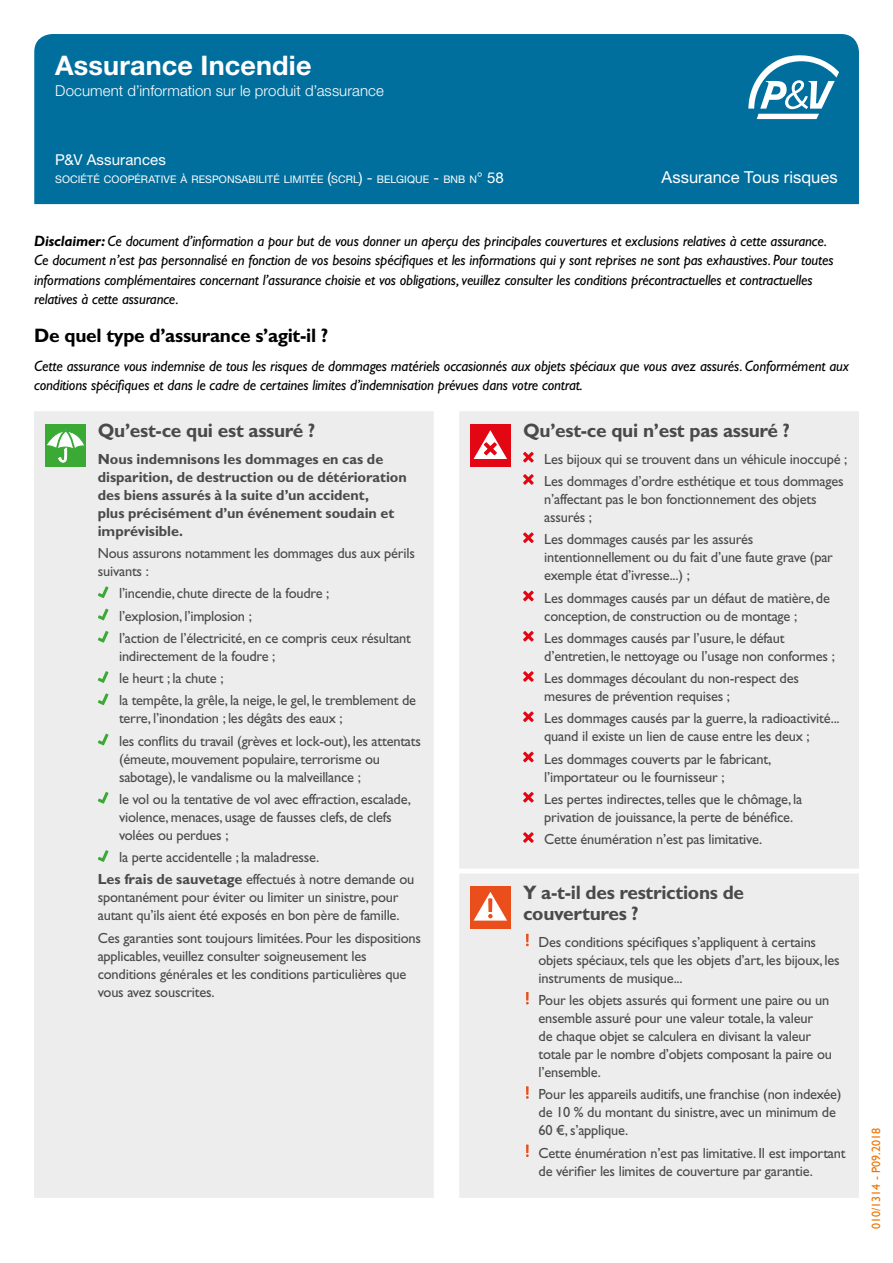
<style>
.page{position:relative;width:893px;height:1263px;background:#fff}
.page>*{position:absolute;margin:0;border:0;box-sizing:border-box;transform-origin:0 0}
.t1{font:700 27px "Helvetica Neue LT Std";letter-spacing:.005em;color:#fff}
.t2{font:700 19.5px/21px "Gill Sans Std";letter-spacing:-.015em;color:#4a4a49}
.t3{font:700 19.5px "Gill Sans Std";letter-spacing:-.015em;color:#000}
.t4{font:16.5px "Helvetica Neue LT Std";letter-spacing:.005em;color:#fff}
.t5{font:italic 15px/19.5px "Gill Sans Std";letter-spacing:-.01em;color:#000}
.t6{font:300 15px "Helvetica Neue LT Std";letter-spacing:.005em;color:#fff}
.t7{font:15px "Helvetica Neue LT Std";letter-spacing:.01em;color:#fff}
.t8{font:14.7px/18px "Gill Sans Std";letter-spacing:-.015em;color:#4a4a49}
.t9{font:700 14.7px/18px "Gill Sans Std";letter-spacing:-.005em;color:#4a4a49}
.t10{font:12px "Gill Sans";color:#ee7402}
.t11{font:10.5px "Helvetica Neue LT Std";letter-spacing:.005em;color:#fff}
.s1{font-size:15px}
.s2{font-weight:700}
</style>
<div class="page">
<div style="left:34px;top:34px;width:825px;height:170px;background:#006f9e"></div>
<svg style="left:748px;top:55px;width:91px;height:64px"></svg>
<div style="left:34px;top:411px;width:825px;height:787px;background:#ededed"></div>
<svg style="left:459px;top:869px;width:400px;height:4px"></svg>
<div style="left:45px;top:424px;width:41px;height:43px;background:#3aaa35"></div>
<svg style="left:47px;top:427px;width:37px;height:35px"></svg>
<svg style="left:98px;top:586px;width:11px;height:12px"></svg>
<svg style="left:98px;top:609px;width:11px;height:11px"></svg>
<svg style="left:98px;top:631px;width:11px;height:12px"></svg>
<svg style="left:98px;top:671px;width:11px;height:12px"></svg>
<svg style="left:98px;top:693px;width:11px;height:12px"></svg>
<svg style="left:98px;top:734px;width:11px;height:11px"></svg>
<svg style="left:98px;top:792px;width:11px;height:12px"></svg>
<svg style="left:98px;top:850px;width:11px;height:12px"></svg>
<div style="left:470px;top:424px;width:41px;height:43px;background:#e30613"></div>
<svg style="left:474px;top:430px;width:33px;height:29px"></svg>
<svg style="left:523px;top:452px;width:11px;height:10px"></svg>
<svg style="left:523px;top:474px;width:11px;height:11px"></svg>
<svg style="left:523px;top:532px;width:11px;height:11px"></svg>
<svg style="left:523px;top:591px;width:11px;height:10px"></svg>
<svg style="left:523px;top:631px;width:11px;height:10px"></svg>
<svg style="left:523px;top:671px;width:11px;height:11px"></svg>
<svg style="left:523px;top:711px;width:11px;height:11px"></svg>
<svg style="left:523px;top:752px;width:11px;height:10px"></svg>
<svg style="left:523px;top:792px;width:11px;height:10px"></svg>
<svg style="left:523px;top:832px;width:11px;height:11px"></svg>
<div style="left:470px;top:886px;width:41px;height:43px;background:#e94e1b"></div>
<svg style="left:474px;top:892px;width:33px;height:29px"></svg>
<svg style="left:526px;top:933px;width:3px;height:13px"></svg>
<svg style="left:526px;top:992px;width:3px;height:12px"></svg>
<svg style="left:526px;top:1086px;width:3px;height:13px"></svg>
<svg style="left:526px;top:1144px;width:3px;height:13px"></svg>
<h1 class="t1" style="left:55px;top:48px;width:258px">Assurance Incendie</h1>
<p class="t6" style="left:55px;top:81px;width:330px">Document d’information sur le produit d’assurance</p>
<p class="t7" style="left:55px;top:151px;width:112px">P&amp;V Assurances</p>
<p class="t11" style="left:55px;top:173px;width:450px">SOCIÉTÉ COOPÉRATIVE À RESPONSABILITÉ LIMITÉE <span class="s1">(</span>SCRL<span class="s1">) -</span> BELGIQUE <span class="s1">-</span> BNB N<span class="s1">° 58</span></p>
<p class="t4" style="left:661px;top:167px;width:178px">Assurance Tous risques</p>
<p class="t5" style="left:34px;top:231px;width:801px"><span class="s2">Disclaimer:</span> Ce document d’information a pour but de vous donner un aperçu des principales couvertures et exclusions relatives à cette assurance.<br>Ce document n’est pas personnalisé en fonction de vos besoins spécifiques et les informations qui y sont reprises ne sont pas exhaustives. Pour toutes informations complémentaires concernant l’assurance choisie et vos obligations, veuillez consulter les conditions précontractuelles et contractuelles relatives à cette assurance.</p>
<h2 class="t3" style="left:34px;top:324px;width:295px">De quel type d’assurance s’agit-il ?</h2>
<p class="t5" style="left:34px;top:356px;width:816px">Cette assurance vous indemnise de tous les risques de dommages matériels occasionnés aux objets spéciaux que vous avez assurés. Conformément aux conditions spécifiques et dans le cadre de certaines limites d’indemnisation prévues dans votre contrat.</p>
<h2 class="t2" style="left:98px;top:420px;width:219px">Qu’est-ce qui est assuré ?</h2>
<p class="t9" style="left:98px;top:450px;width:310px">Nous indemnisons les dommages en cas de disparition, de destruction ou de détérioration des biens assurés à la suite d’un accident,<br>plus précisément d’un événement soudain et imprévisible.</p>
<p class="t8" style="left:98px;top:544px;width:319px">Nous assurons notamment les dommages dus aux périls suivants :</p>
<p class="t8" style="left:119px;top:582px;width:293px;line-height:22.2px">l’incendie, chute directe de la foudre ;<br>l’explosion, l’implosion ;<br>l’action de l’électricité, en ce compris ceux résultant</p>
<p class="t8" style="left:119px;top:645px;width:299px;line-height:22.2px">indirectement de la foudre ;<br>le heurt ; la chute ;<br>la tempête, la grêle, la neige, le gel, le tremblement de</p>
<p class="t8" style="left:119px;top:707px;width:303px;line-height:22.2px">terre, l’inondation ; les dégâts des eaux ;<br>les conflits du travail (grèves et lock-out), les attentats</p>
<p class="t8" style="left:119px;top:750px;width:263px">(émeute, mouvement populaire, terrorisme ou sabotage), le vandalisme ou la malveillance ;</p>
<p class="t8" style="left:119px;top:790px;width:293px">le vol ou la tentative de vol avec effraction, escalade, violence, menaces, usage de fausses clefs, de clefs volées ou perdues ;</p>
<p class="t8" style="left:98px;top:846px;width:318px;line-height:22.2px;text-indent:21px">la perte accidentelle ; la maladresse.<br><span class="s2">Les frais de sauvetage</span> effectués à notre demande ou</p>
<p class="t8" style="left:98px;top:888px;width:303px">spontanément pour éviter ou limiter un sinistre, pour autant qu’ils aient été exposés en bon père de famille.</p>
<p class="t8" style="left:98px;top:929px;width:325px">Ces garanties sont toujours limitées. Pour les dispositions applicables, veuillez consulter soigneusement les conditions générales et les conditions particulières que vous avez souscrites.</p>
<h2 class="t2" style="left:523px;top:420px;width:268px">Qu’est-ce qui n’est pas assuré ?</h2>
<p class="t8" style="left:544px;top:448px;width:305px;line-height:22.2px">Les bijoux qui se trouvent dans un véhicule inoccupé ;<br>Les dommages d’ordre esthétique et tous dommages</p>
<p class="t8" style="left:544px;top:490px;width:274px">n’affectant pas le bon fonctionnement des objets assurés ;</p>
<p class="t8" style="left:544px;top:530px;width:290px">Les dommages causés par les assurés intentionnellement ou du fait d’une faute grave (par exemple état d’ivresse...) ;</p>
<p class="t8" style="left:544px;top:589px;width:287px">Les dommages causés par un défaut de matière, de conception, de construction ou de montage ;</p>
<p class="t8" style="left:544px;top:629px;width:292px">Les dommages causés par l’usure, le défaut d’entretien, le nettoyage ou l’usage non conformes ;</p>
<p class="t8" style="left:544px;top:669px;width:256px">Les dommages découlant du non-respect des mesures de prévention requises ;</p>
<p class="t8" style="left:544px;top:709px;width:297px">Les dommages causés par la guerre, la radioactivité... quand il existe un lien de cause entre les deux ;</p>
<p class="t8" style="left:544px;top:750px;width:228px">Les dommages couverts par le fabricant, l’importateur ou le fournisseur ;</p>
<p class="t8" style="left:544px;top:790px;width:260px">Les pertes indirectes, telles que le chômage, la privation de jouissance, la perte de bénéfice.</p>
<p class="t8" style="left:544px;top:830px;width:219px">Cette énumération n’est pas limitative.</p>
<h2 class="t2" style="left:523px;top:882px;width:223px">Y a-t-il des restrictions de couvertures ?</h2>
<p class="t8" style="left:538px;top:933px;width:303px">Des conditions spécifiques s’appliquent à certains objets spéciaux, tels que les objets d’art, les bijoux, les instruments de musique...</p>
<p class="t8" style="left:538px;top:991px;width:295px">Pour les objets assurés qui forment une paire ou un ensemble assuré pour une valeur totale, la valeur<br>de chaque objet se calculera en divisant la valeur totale par le nombre d’objets composant la paire ou l’ensemble.</p>
<p class="t8" style="left:538px;top:1085px;width:304px">Pour les appareils auditifs, une franchise (non indexée) de 10 % du montant du sinistre, avec un minimum de<br>60 €, s’applique.</p>
<p class="t8" style="left:538px;top:1144px;width:309px">Cette énumération n’est pas limitative. Il est important de vérifier les limites de couverture par garantie.</p>
<p class="t10" style="left:869px;top:1229px;width:102px;rotate:-90deg">010/1314 - P09.2018</p>
</div>
